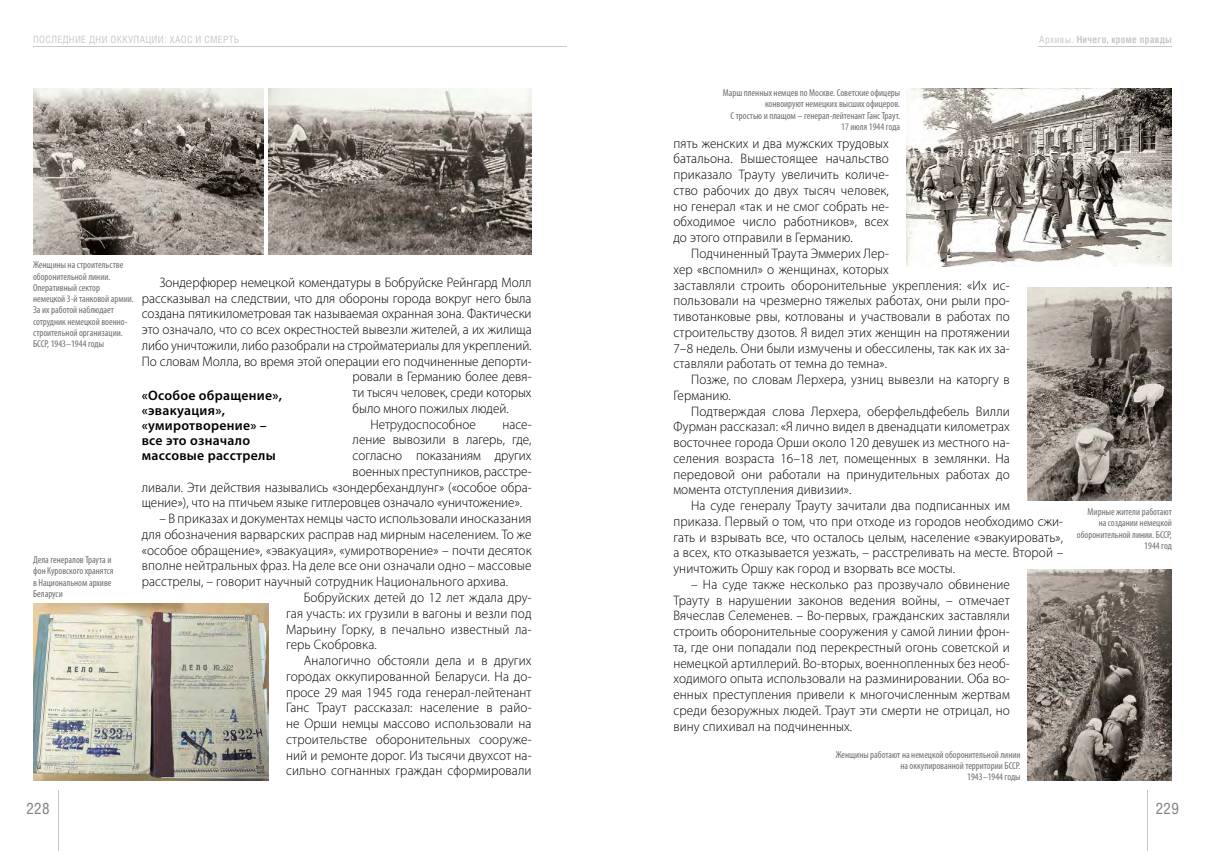
<style>
.page{position:relative;width:1205px;height:851px;background:#fff}
.page>*{position:absolute;margin:0;border:0;box-sizing:border-box;transform-origin:0 0}
.t1{font:15px "AG Letterica Condensed";letter-spacing:.02em;color:#808285}
.t2{font:300 13.75px/15.8px "Myriad Pro";letter-spacing:.01em;color:#000;text-align:justify;scale:.96 1}
.t3{font:600 13.75px/15px "Myriad Pro";letter-spacing:.02em;color:#000}
.t4{font:condensed 10px/11.2px "Myriad Pro";color:#6d6e71;text-align:right}
.t5{font:10px "Helios Cond C";letter-spacing:.03em;color:#c6c8ca}
.t6{font:700 10px "Helios Cond C";letter-spacing:.03em;color:#c7c8ca}
.s1{font-weight:400}
</style>
<div class="page">
<hr style="left:33px;top:46px;width:534px;height:1px;background:#c6c8ca">
<hr style="left:1038px;top:46px;width:134px;height:1px;background:#c6c8ca">
<hr style="left:1147px;top:790px;width:1px;height:60px;background:#c6c8ca">
<hr style="left:58px;top:790px;width:1px;height:60px;background:#c6c8ca">
<img style="left:33px;top:89px;width:231px;height:166px">
<img style="left:33px;top:603px;width:235px;height:177px">
<img style="left:269px;top:89px;width:262px;height:165px">
<img style="left:906px;top:89px;width:266px;height:177px">
<img style="left:1027px;top:288px;width:145px;height:212px">
<img style="left:1027px;top:569px;width:145px;height:211px">
<p class="t5" style="left:33px;top:33px;width:208px">ПОСЛЕДНИЕ ДНИ ОККУПАЦИИ: ХАОС И СМЕРТЬ</p>
<p class="t6" style="left:1039px;top:34px;width:134px"><span class="s1">Архивы.</span> Ничего, кроме правды</p>
<p class="t4" style="left:33px;top:259px;width:102px;text-align:left">Женщины на строительстве оборонительной линии.<br>Оперативный сектор немецкой 3-й танковой армии.<br>За их работой наблюдает сотрудник немецкой военно&shy;строительной организации.<br>БССР, 1943–1944 годы</p>
<p class="t4" style="left:33px;top:554px;width:82px;text-align:left">Дела генералов Траута и фон Куровского хранятся в Национальном архиве<br>Беларуси</p>
<p class="t2" style="left:159px;top:274px;width:389px">Зондерфюрер немецкой комендатуры в Бобруйске Рейнгард Молл</p>
<p class="t2" style="left:142px;top:290px;width:408px">рассказывал на следствии, что для обороны города вокруг него была</p>
<p class="t2" style="left:142px;top:306px;width:408px">создана пятикилометровая так называемая охранная зона. Фактически</p>
<p class="t2" style="left:142px;top:322px;width:408px">это означало, что со всех окрестностей вывезли жителей, а их жилища</p>
<p class="t2" style="left:142px;top:337px;width:407px">либо уничтожили, либо разобрали на стройматериалы для укреплений.</p>
<p class="t2" style="left:142px;top:353px;width:408px">По словам Молла, во время этой операции его подчиненные депорти-</p>
<p class="t2" style="left:353px;top:369px;width:188px">ровали в Германию более девя-</p>
<p class="t2" style="left:353px;top:385px;width:188px">ти тысяч человек, среди которых</p>
<p class="t2" style="left:353px;top:400px;width:164px">было много пожилых людей.</p>
<p class="t2" style="left:370px;top:416px;width:111px">Нетрудоспособное</p>
<p class="t2" style="left:502px;top:416px;width:32px">насе-</p>
<p class="t2" style="left:353px;top:432px;width:188px">ление вывозили в лагерь, где,</p>
<p class="t2" style="left:353px;top:448px;width:188px">согласно показаниям других</p>
<p class="t2" style="left:353px;top:463px;width:188px">военных преступников, расстре-</p>
<p class="t2" style="left:142px;top:479px;width:408px">ливали. Эти действия назывались «зондербехандлунг» («особое обра-</p>
<p class="t2" style="left:142px;top:495px;width:398px">щение»), что на птичьем языке гитлеровцев означало «уничтожение».</p>
<p class="t2" style="left:159px;top:511px;width:389px">– В приказах и документах немцы часто использовали иносказания</p>
<p class="t2" style="left:142px;top:526px;width:408px">для обозначения варварских расправ над мирным населением. То же</p>
<p class="t2" style="left:142px;top:542px;width:408px">«особое обращение», «эвакуация», «умиротворение» – почти десяток</p>
<p class="t2" style="left:142px;top:558px;width:408px">вполне нейтральных фраз. На деле все они означали одно – массовые</p>
<p class="t2" style="left:142px;top:574px;width:383px">расстрелы, – говорит научный сотрудник Национального архива.</p>
<p class="t2" style="left:304px;top:589px;width:239px">Бобруйских детей до 12 лет ждала дру-</p>
<p class="t2" style="left:286px;top:605px;width:257px">гая участь: их грузили в вагоны и везли под</p>
<p class="t2" style="left:286px;top:621px;width:257px">Марьину Горку, в печально известный ла-</p>
<p class="t2" style="left:286px;top:637px;width:96px">герь Скобровка.</p>
<p class="t2" style="left:304px;top:652px;width:239px">Аналогично обстояли дела и в других</p>
<p class="t2" style="left:286px;top:668px;width:257px">городах оккупированной Беларуси. На до-</p>
<p class="t2" style="left:286px;top:684px;width:257px">просе 29 мая 1945 года генерал-лейтенант</p>
<p class="t2" style="left:286px;top:700px;width:257px">Ганс Траут рассказал: население в райо-</p>
<p class="t2" style="left:286px;top:715px;width:257px">не Орши немцы массово использовали на</p>
<p class="t2" style="left:286px;top:731px;width:257px">строительстве оборонительных сооруже-</p>
<p class="t2" style="left:286px;top:747px;width:257px">ний и ремонте дорог. Из тысячи двухсот на-</p>
<p class="t2" style="left:286px;top:763px;width:257px">сильно согнанных граждан сформировали</p>
<p class="t3" style="left:142px;top:387px;width:142px">«Особое обращение», «эвакуация», «умиротворение» – все это означало массовые расстрелы</p>
<p class="t4" style="left:723px;top:87px;width:179px">Марш пленных немцев по Москве. Советские офицеры конвоируют немецких высших офицеров.<br>С тростью и плащом – генерал-лейтенант Ганс Траут.<br>17 июля 1944 года</p>
<p class="t2" style="left:673px;top:135px;width:226px">пять женских и два мужских трудовых батальона. Вышестоящее начальство приказало Трауту увеличить количе&shy;ство рабочих до двух тысяч человек, но генерал «так и не смог собрать не&shy;обходимое число работников», всех до этого отправили в Германию.</p>
<p class="t2" style="left:673px;top:246px;width:352px;text-align:left;text-indent:18px">Подчиненный Траута Эммерих Лер-<br>хер «вспомнил» о женщинах, которых<br>заставляли строить оборонительные укрепления: «Их ис&shy;пользовали на чрезмерно тяжелых работах, они рыли про&shy;тивотанковые рвы, котлованы и участвовали в работах по строительству дзотов. Я видел этих женщин на протяжении 7–8 недель. Они были измучены и обессилены, так как их за&shy;ставляли работать от темна до темна».</p>
<p class="t2" style="left:673px;top:372px;width:352px;text-indent:18px">Позже, по словам Лерхера, узниц вывезли на каторгу в<br>Германию.</p>
<p class="t2" style="left:673px;top:403px;width:352px;text-indent:18px">Подтверждая слова Лерхера, оберфельдфебель Вилли Фурман рассказал: «Я лично видел в двенадцати километрах восточнее города Орши около 120 девушек из местного на&shy;селения возраста 16–18 лет, помещенных в землянки. На передовой они работали на принудительных работах до момента отступления дивизии».</p>
<p class="t2" style="left:673px;top:497px;width:408px;text-align:left;text-indent:18px">На суде генералу Трауту зачитали два подписанных им<br>приказа. Первый о том, что при отходе из городов необходимо сжи&shy;гать и взрывать все, что осталось целым, население «эвакуировать», а всех, кто отказывается уезжать, – расстреливать на месте. Второй – уничтожить Оршу как город и взорвать все мосты.</p>
<p class="t2" style="left:673px;top:576px;width:352px;text-indent:18px">– На суде также несколько раз прозвучало обвинение Трауту в нарушении законов ведения войны, – отмечает Вячеслав Селеменев. – Во-первых, гражданских заставляли строить оборонительные сооружения у самой линии фрон&shy;та, где они попадали под перекрестный огонь советской и немецкой артиллерий. Во-вторых, военнопленных без необ&shy;ходимого опыта использовали на разминировании. Оба во&shy;енных преступления привели к многочисленным жертвам среди безоружных людей. Траут эти смерти не отрицал, но вину спихивал на подчиненных.</p>
<p class="t4" style="left:836px;top:748px;width:186px">Женщины работают на немецкой оборонительной линии на оккупированной территории БССР.<br>1943–1944 годы</p>
<p class="t4" style="left:1077px;top:506px;width:96px">Мирные жители работают<br>на создании немецкой оборонительной линии. БССР,<br>1944 год</p>
<p class="t1" style="left:26px;top:799px;width:25px">228</p>
<p class="t1" style="left:1156px;top:799px;width:25px">229</p>
</div>
